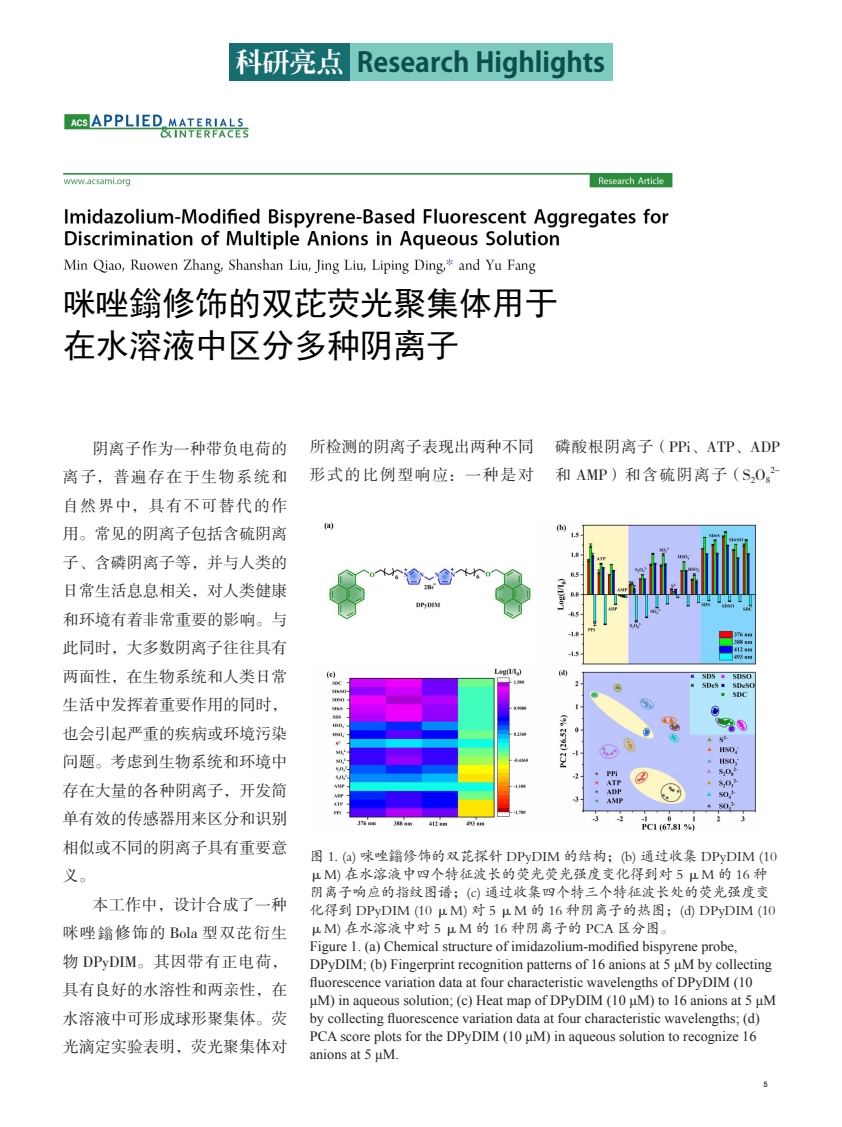
<style>
.page{position:relative;width:842px;height:1127px;background:#fff}
.page>*{position:absolute;margin:0;border:0;box-sizing:border-box;transform-origin:0 0}
.标题CN{font:33px "Sim Hei";color:#000}
.栏目EN{font:700 27px "Koz Go Pr 6 N";color:#0e4d4e}
.栏目CN{font:27px "CT Lao Song SJ";color:#fff}
.正文CN3{font:15.75px/28.5px "FZSSJW GB1 0";letter-spacing:.02em;color:#231f20;text-align:justify}
.正文CN3-2{font:15.75px/28.5px "FZSSJW GB1 0";letter-spacing:.045em;color:#231f20}
.图说{font:14.25px/18px "Times New Roman";color:#231f20}
.图说-2{font:14.25px/18px "FZKTJW GB1 0";color:#231f20}
.正文CN3-3{font:9.15px "FZSSJW GB1 0";color:#231f20}
.t1{font:500 7.5px "Avant Garde IT Cby BT";color:#231f20}
.s1{font-family:"Sim Sun"}
</style>
<div class="page">
<div style="left:229px;top:43px;width:121px;height:37px;background:#176e70"></div>
<div style="left:350px;top:43px;width:262px;height:37px;background:#7bcbbe"></div>
<img style="left:63px;top:114px;width:610px;height:160px">
<img style="left:324px;top:522px;width:434px;height:310px">
<p class="栏目CN" style="left:236px;top:48px;width:109px">科研亮点</p>
<p class="栏目EN" style="left:357px;top:47px;width:250px">Research Highlights</p>
<p class="标题CN" style="left:63px;top:286px;width:497px">咪唑鎓修饰的双芘荧光聚集体用于</p>
<p class="标题CN" style="left:63px;top:328px;width:398px">在水溶液中区分多种阴离子</p>
<p class="正文CN3" style="left:63px;top:435px;width:226px;text-indent:30px">阴离子作为一种带负电荷的离子，普遍存在于生物系统和自然界中，具有不可替代的作用。常见的阴离子包括含硫阴离子、含磷阴离子等，并与人类的日常生活息息相关，对人类健康和环境有着非常重要的影响。与此同时，大多数阴离子往往具有两面性，在生物系统和人类日常生活中发挥着重要作用的同时，也会引起严重的疾病或环境污染问题。考虑到生物系统和环境中存在大量的各种阴离子，开发简单有效的传感器用来区分和识别相似或不同的阴离子具有重要意义。</p>
<p class="正文CN3" style="left:63px;top:891px;width:226px;text-indent:30px">本工作中，设计合成了一种咪唑<span class="s1">鎓</span>修饰的 Bola 型双芘衍生物 DPyDIM。其因带有正电荷，具有良好的水溶性和两亲性，在水溶液中可形成球形聚集体。荧光滴定实验表明，荧光聚集体对</p>
<p class="正文CN3" style="left:310px;top:433px;width:225px">所检测的阴离子表现出两种不同形式的比例型响应：一种是对</p>
<p class="正文CN3-2" style="left:555px;top:433px;width:226px">磷酸根阴离子（PPi、ATP、ADP和 AMP）和含硫阴离子（S<sub>2</sub>O<sub>8</sub></p>
<p class="正文CN3-3" style="left:770px;top:465px;width:11px">2-</p>
<p class="图说-2" style="left:310px;top:847px;width:469px">图 1. (a) 咪唑<span class="s1">鎓</span>修饰的双芘探针 DPyDIM 的结构；(b) 通过收集 DPyDIM (10 μM) 在水溶液中四个特征波长的荧光荧光强度变化得到对 5 μM 的 16 种阴离子响应的指纹图谱；(c) 通过收集四个特三个特征波长处的荧光强度变化得到 DPyDIM (10 μM) 对 5 μM 的 16 种阴离子的热图；(d) DPyDIM (10 μM) 在水溶液中对 5 μM 的 16 种阴离子的 PCA 区分图。</p>
<p class="图说" style="left:310px;top:936px;width:468px">Figure 1. (a) Chemical structure of imidazolium-modified bispyrene probe, DPyDIM; (b) Fingerprint recognition patterns of 16 anions at 5 μM by collecting fluorescence variation data at four characteristic wavelengths of DPyDIM (10 μM) in aqueous solution; (c) Heat map of DPyDIM (10 μM) to 16 anions at 5 μM by collecting fluorescence variation data at four characteristic wavelengths; (d)<br>PCA score plots for the DPyDIM (10 μM) in aqueous solution to recognize 16 anions at 5 μM.</p>
<p class="t1" style="left:763px;top:1080px;width:6px">5</p>
</div>
